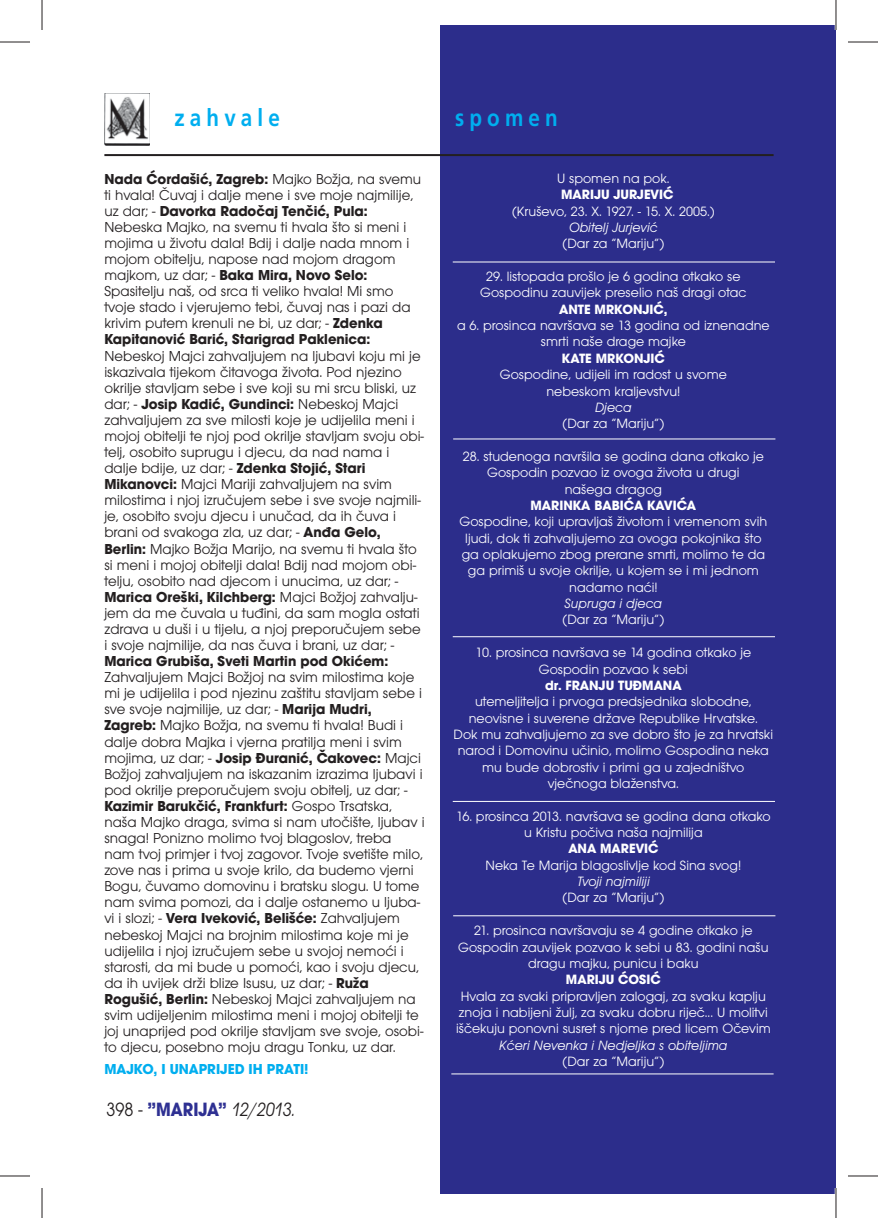
<style>
.page{position:relative;width:878px;height:1218px;background:#fff}
.page>*{position:absolute;margin:0;border:0;box-sizing:border-box;transform-origin:0 0}
.t1{font:700 24px "Frutiger";letter-spacing:.25em;color:#00aeef;scale:.86 1}
.t2{font:700 20px "Avant Gar Got Itc TCE";color:#2e3092;scale:.9 1}
.t3{font:15px/16px "Avant Gar Got Itc TCE";color:#231f20}
.t4{font:700 15px "Avant Gar Got Itc TCE";color:#231f20}
.t5{font:700 15px "Avant Gar Got Itc TCE";color:#00aeef}
.t6{font:14px/16.4px "Avant Gar Got Itc TCE";color:#fff;text-align:center}
.t7{font:700 14px "Avant Gar Got Itc TCE";color:#fff}
.t8{font:14px "Avant Gar Got Itc TCE Book Obli";color:#fff}
.s1{font-weight:700}
.s2{font-weight:400;color:#231f20}
.s3{font-family:"Avant Gar Got Itc TCE Book Obli";font-weight:400;color:#231f20}
</style>
<div class="page">
<div style="left:440px;top:25px;width:396px;height:1168px;background:#2c2d8b"></div>
<hr style="left:453px;top:262px;width:322px;height:1px;background:#fff">
<hr style="left:453px;top:636px;width:322px;height:1px;background:#fff">
<hr style="left:453px;top:915px;width:322px;height:1px;background:#fff">
<hr style="left:451px;top:1073px;width:322px;height:1px;background:#fff">
<hr style="left:453px;top:439px;width:322px;height:1px;background:#fff">
<hr style="left:453px;top:801px;width:322px;height:1px;background:#fff">
<img style="left:104px;top:93px;width:46px;height:53px">
<hr style="left:104px;top:154px;width:669px;height:2px;background:#231f20">
<hr style="left:834px;top:0;width:3px;height:30px;background:#fff">
<hr style="left:834px;top:1188px;width:3px;height:30px;background:#fff">
<hr style="left:0;top:42px;width:30px;height:1px;background:#231f20">
<hr style="left:848px;top:42px;width:30px;height:1px;background:#231f20">
<hr style="left:0;top:1176px;width:30px;height:1px;background:#231f20">
<hr style="left:848px;top:1176px;width:30px;height:1px;background:#231f20">
<hr style="left:42px;top:0;width:1px;height:30px;background:#231f20">
<hr style="left:42px;top:1188px;width:1px;height:30px;background:#231f20">
<hr style="left:835px;top:0;width:1px;height:30px;background:#231f20">
<hr style="left:835px;top:1188px;width:1px;height:30px;background:#231f20">
<h1 class="t1" style="left:174px;top:106px;width:124px">zahvale</h1>
<h1 class="t1" style="left:455px;top:106px;width:121px">spomen</h1>
<p class="t3" style="left:104px;top:172px;width:318px"><span class="s1">Nada Ćordašić, Zagreb:</span> Majko Božja, na svemu ti hvala! Čuvaj i dalje mene i sve moje najmilije, uz dar; - <span class="s1">Davorka Radočaj Tenčić, Pula:<br></span>Nebeska Majko, na svemu ti hvala što si meni i mojima u životu dala! Bdij i dalje nada mnom i mojom obitelju, napose nad mojom dragom majkom, uz dar; - <span class="s1">Baka Mira, Novo Selo:<br></span>Spasitelju naš, od srca ti veliko hvala! Mi smo tvoje stado i vjerujemo tebi, čuvaj nas i pazi da krivim putem krenuli ne bi, uz dar; - <span class="s1">Zdenka Kapitanović Barić, Starigrad Paklenica:</span></p>
<p class="t3" style="left:104px;top:349px;width:321px">Nebeskoj Majci zahvaljujem na ljubavi koju mi je iskazivala tijekom čitavoga života. Pod njezino okrilje stavljam sebe i sve koji su mi srcu bliski, uz dar; - <span class="s1">Josip Kadić, Gundinci:</span> Nebeskoj Majci zahvaljujem za sve milosti koje je udijelila meni i mojoj obitelji te njoj pod okrilje stavljam svoju obi&shy;telj, osobito suprugu i djecu, da nad nama i dalje bdije, uz dar; - <span class="s1">Zdenka Stojić, Stari Mikanovci:</span> Majci Mariji zahvaljujem na svim milostima i njoj izručujem sebe i sve svoje najmili&shy;je, osobito svoju djecu i unučad, da ih čuva i brani od svakoga zla, uz dar; - <span class="s1">Anđa Gelo, Berlin:</span> Majko Božja Marijo, na svemu ti hvala što si meni i mojoj obitelji dala! Bdij nad mojom obi&shy;telju, osobito nad djecom i unucima, uz dar; - <span class="s1">Marica Oreški, Kilchberg:</span> Majci Božjoj zahvalju&shy;jem da me čuvala u tuđini, da sam mogla ostati zdrava u duši i u tijelu, a njoj preporučujem sebe i svoje najmilije, da nas čuva i brani, uz dar; -</p>
<p class="t4" style="left:104px;top:655px;width:285px">Marica Grubiša, Sveti Martin pod Okićem:</p>
<p class="t3" style="left:104px;top:670px;width:322px">Zahvaljujem Majci Božjoj na svim milostima koje mi je udijelila i pod njezinu zaštitu stavljam sebe i sve svoje najmilije, uz dar; - <span class="s1">Marija Mudri, Zagreb:</span> Majko Božja, na svemu ti hvala! Budi i dalje dobra Majka i vjerna pratilja meni i svim mojima, uz dar; - <span class="s1">Josip Đuranić, Čakovec:</span> Majci Božjoj zahvaljujem na iskazanim izrazima ljubavi i pod okrilje preporučujem svoju obitelj, uz dar; - <span class="s1">Kazimir Barukčić, Frankfurt:</span> Gospo Trsatska, naša Majko draga, svima si nam utočište, ljubav i snaga! Ponizno molimo tvoj blagoslov, treba nam tvoj primjer i tvoj zagovor. Tvoje svetište milo, zove nas i prima u svoje krilo, da budemo vjerni Bogu, čuvamo domovinu i bratsku slogu. U tome nam svima pomozi, da i dalje ostanemo u ljuba&shy;vi i slozi; - <span class="s1">Vera Iveković, Belišće:</span> Zahvaljujem nebeskoj Majci na brojnim milostima koje mi je udijelila i njoj izručujem sebe u svojoj nemoći i starosti, da mi bude u pomoći, kao i svoju djecu, da ih uvijek drži blize Isusu, uz dar; - <span class="s1">Ruža Rogušić, Berlin:</span> Nebeskoj Majci zahvaljujem na svim udijeljenim milostima meni i mojoj obitelji te joj unaprijed pod okrilje stavljam sve svoje, osobi&shy;to djecu, posebno moju dragu Tonku, uz dar.</p>
<p class="t5" style="left:104px;top:1063px;width:206px">MAJKO, I UNAPRIJED IH PRATI!</p>
<p class="t6" style="left:557px;top:171px;width:114px">U spomen na pok.</p>
<p class="t7" style="left:561px;top:189px;width:114px">MARIJU JURJEVIĆ</p>
<p class="t6" style="left:512px;top:204px;width:204px">(Kruševo, 23. X. 1927. - 15. X. 2005.)</p>
<p class="t8" style="left:569px;top:222px;width:90px">Obitelj Jurjević</p>
<p class="t6" style="left:562px;top:237px;width:103px">(Dar za ”Mariju”)</p>
<p class="t6" style="left:480px;top:269px;width:268px">29. listopada prošlo je 6 godina otkako se<br>Gospodinu zauvijek preselio naš dragi otac</p>
<p class="t7" style="left:559px;top:304px;width:110px">ANTE MRKONJIĆ,</p>
<p class="t6" style="left:457px;top:318px;width:314px">a 6. prosinca navršava se 13 godina od iznenadne smrti naše drage majke</p>
<p class="t7" style="left:562px;top:353px;width:104px">KATE MRKONJIĆ</p>
<p class="t6" style="left:500px;top:367px;width:229px">Gospodine, udijeli im radost u svome nebeskom kraljevstvu!</p>
<p class="t8" style="left:595px;top:402px;width:38px">Djeca</p>
<p class="t6" style="left:562px;top:417px;width:103px">(Dar za ”Mariju”)</p>
<p class="t6" style="left:463px;top:449px;width:303px">28. studenoga navršila se godina dana otkako je<br>Gospodin pozvao iz ovoga života u drugi našega dragog</p>
<p class="t7" style="left:530px;top:500px;width:167px">MARINKA BABIĆA KAVIĆA</p>
<p class="t6" style="left:459px;top:515px;width:309px">Gospodine, koji upravljaš životom i vremenom svih ljudi, dok ti zahvaljujemo za ovoga pokojnika što ga oplakujemo zbog prerane smrti, molimo te da ga primiš u svoje okrilje, u kojem se i mi jednom nadamo naći!</p>
<p class="t8" style="left:564px;top:598px;width:99px">Supruga i djeca</p>
<p class="t6" style="left:562px;top:613px;width:103px">(Dar za ”Mariju”)</p>
<p class="t6" style="left:475px;top:645px;width:277px">10. prosinca navršava se 14 godina otkako je<br>Gospodin pozvao k sebi</p>
<p class="t7" style="left:545px;top:680px;width:138px">dr. FRANJU TUĐMANA</p>
<p class="t6" style="left:453px;top:694px;width:321px">utemeljitelja i prvoga predsjednika slobodne, neovisne i suverene države Republike Hrvatske.<br>Dok mu zahvaljujemo za sve dobro što je za hrvatski narod i Domovinu učinio, molimo Gospodina neka mu bude dobrostiv i primi ga u zajedništvo vječnoga blaženstva.</p>
<p class="t6" style="left:456px;top:809px;width:316px">16. prosinca 2013. navršava se godina dana otkako u Kristu počiva naša najmilija</p>
<p class="t7" style="left:568px;top:843px;width:91px">ANA MAREVIĆ</p>
<p class="t6" style="left:485px;top:858px;width:257px">Neka Te Marija blagoslivlje kod Sina svog!</p>
<p class="t8" style="left:577px;top:876px;width:74px">Tvoji najmiliji</p>
<p class="t6" style="left:562px;top:891px;width:103px">(Dar za ”Mariju”)</p>
<p class="t6" style="left:458px;top:923px;width:312px">21. prosinca navršavaju se 4 godine otkako je<br>Gospodin zauvijek pozvao k sebi u 83. godini našu dragu majku, punicu i baku</p>
<p class="t7" style="left:566px;top:974px;width:96px">MARIJU ĆOSIĆ</p>
<p class="t6" style="left:456px;top:989px;width:316px">Hvala za svaki pripravljen zalogaj, za svaku kaplju znoja i nabijeni žulj, za svaku dobru riječ... U molitvi iščekuju ponovni susret s njome pred licem Očevim</p>
<p class="t8" style="left:499px;top:1039px;width:230px">Kćeri Nevenka i Nedjeljka s obiteljima</p>
<p class="t6" style="left:562px;top:1054px;width:103px">(Dar za ”Mariju”)</p>
<h2 class="t2" style="left:106px;top:1101px;width:211px"><span class="s2">398 -</span> ”MARIJA” <span class="s3">12/2013.</span></h2>
</div>
